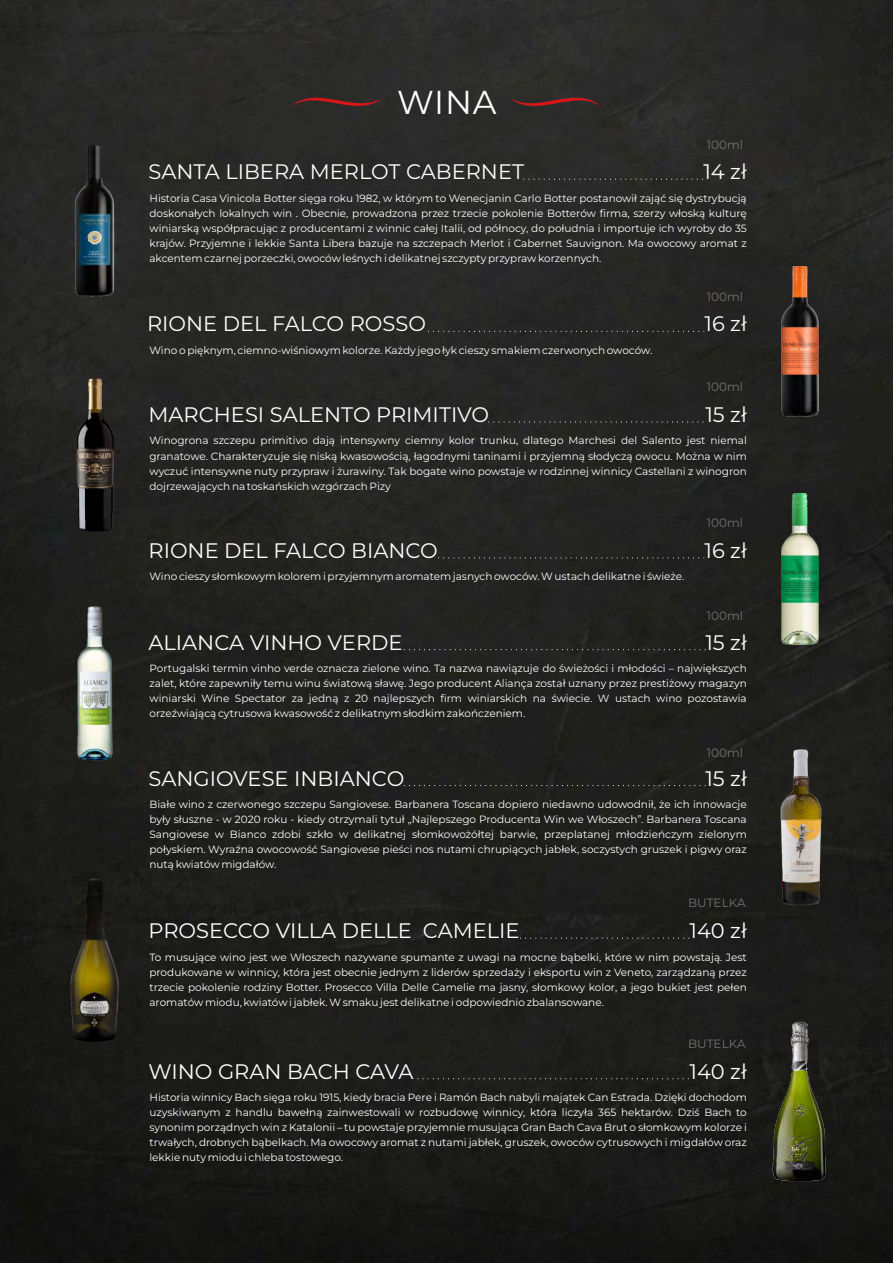
<style>
.page{position:relative;width:893px;height:1263px;background:#fff}
.page>*{position:absolute;margin:0;border:0;box-sizing:border-box;transform-origin:0 0}
.t1{font:33.15px "Montserrat";color:#fefefe}
.t2{font:21px "Montserrat";color:#fefefe}
.t3{font:12px "Montserrat";color:#717171}
.t4{font:10.5px/15px "Montserrat";color:#fefefe;text-align:justify}
</style>
<div class="page">
<img style="left:0;top:0;width:893px;height:1263px">
<svg style="left:291px;top:95px;width:91px;height:15px"></svg>
<svg style="left:510px;top:95px;width:92px;height:15px"></svg>
<svg style="left:523px;top:179px;width:180px;height:1px"></svg>
<svg style="left:428px;top:331px;width:276px;height:1px"></svg>
<img style="left:782px;top:266px;width:37px;height:151px">
<svg style="left:488px;top:422px;width:217px;height:1px"></svg>
<img style="left:75px;top:378px;width:39px;height:153px">
<img style="left:74px;top:144px;width:42px;height:152px">
<svg style="left:438px;top:557px;width:267px;height:1px"></svg>
<img style="left:782px;top:493px;width:36px;height:151px">
<svg style="left:404px;top:649px;width:302px;height:1px"></svg>
<img style="left:73px;top:601px;width:44px;height:162px">
<svg style="left:404px;top:785px;width:303px;height:1px"></svg>
<img style="left:774px;top:747px;width:52px;height:159px">
<svg style="left:520px;top:938px;width:171px;height:1px"></svg>
<img style="left:70px;top:877px;width:50px;height:166px">
<svg style="left:417px;top:1078px;width:274px;height:1px"></svg>
<img style="left:749px;top:1017px;width:102px;height:168px">
<h1 class="t1" style="left:397px;top:82px;width:101px">WINA</h1>
<p class="t3" style="left:707px;top:138px;width:38px">100ml</p>
<h2 class="t2" style="left:148px;top:159px;width:377px">SANTA LIBERA MERLOT CABERNET</h2>
<h2 class="t2" style="left:703px;top:159px;width:45px">14 zł</h2>
<p class="t4" style="left:149px;top:190px;width:599px">Historia Casa Vinicola Botter sięga roku 1982, w którym to Wenecjanin Carlo Botter postanowił zająć się dystrybucją doskonałych lokalnych win . Obecnie, prowadzona przez trzecie pokolenie Botterów firma, szerzy włoską kulturę winiarską współpracując z producentami z winnic całej Italii, od północy, do południa i importuje ich wyroby do 35 krajów. Przyjemne i lekkie Santa Libera bazuje na szczepach Merlot i Cabernet Sauvignon. Ma owocowy aromat z akcentem czarnej porzeczki, owoców leśnych i delikatnej szczypty przypraw korzennych.</p>
<p class="t3" style="left:707px;top:290px;width:38px">100ml</p>
<h2 class="t2" style="left:147px;top:311px;width:280px">RIONE DEL FALCO ROSSO</h2>
<h2 class="t2" style="left:704px;top:311px;width:44px">16 zł</h2>
<p class="t4" style="left:149px;top:342px;width:504px">Wino o pięknym, ciemno-wiśniowym kolorze. Każdy jego łyk cieszy smakiem czerwonych owoców.</p>
<p class="t3" style="left:707px;top:380px;width:38px">100ml</p>
<h2 class="t2" style="left:148px;top:402px;width:342px">MARCHESI SALENTO PRIMITIVO</h2>
<h2 class="t2" style="left:705px;top:402px;width:43px">15 zł</h2>
<p class="t4" style="left:149px;top:433px;width:599px">Winogrona szczepu primitivo dają intensywny ciemny kolor trunku, dlatego Marchesi del Salento jest niemal granatowe. Charakteryzuje się niską kwasowością, łagodnymi taninami i przyjemną słodyczą owocu. Można w nim wyczuć intensywne nuty przypraw i żurawiny. Tak bogate wino powstaje w rodzinnej winnicy Castellani z winogron dojrzewających na toskańskich wzgórzach Pizy</p>
<p class="t3" style="left:707px;top:516px;width:38px">100ml</p>
<h2 class="t2" style="left:148px;top:537px;width:291px">RIONE DEL FALCO BIANCO</h2>
<h2 class="t2" style="left:704px;top:537px;width:44px">16 zł</h2>
<p class="t4" style="left:149px;top:569px;width:536px">Wino cieszy słomkowym kolorem i przyjemnym aromatem jasnych owoców. W ustach delikatne i świeże.</p>
<p class="t3" style="left:707px;top:608px;width:38px">100ml</p>
<h2 class="t2" style="left:148px;top:629px;width:256px">ALIANCA VINHO VERDE</h2>
<h2 class="t2" style="left:705px;top:629px;width:43px">15 zł</h2>
<p class="t4" style="left:149px;top:661px;width:599px">Portugalski termin vinho verde oznacza zielone wino. Ta nazwa nawiązuje do świeżości i młodości – największych zalet, które zapewniły temu winu światową sławę. Jego producent Aliança został uznany przez prestiżowy magazyn winiarski Wine Spectator za jedną z 20 najlepszych firm winiarskich na świecie. W ustach wino pozostawia orzeźwiającą cytrusowa kwasowość z delikatnym słodkim zakończeniem.</p>
<p class="t3" style="left:707px;top:745px;width:38px">100ml</p>
<h2 class="t2" style="left:148px;top:765px;width:257px">SANGIOVESE INBIANCO</h2>
<h2 class="t2" style="left:705px;top:765px;width:43px">15 zł</h2>
<p class="t4" style="left:149px;top:797px;width:599px">Białe wino z czerwonego szczepu Sangiovese. Barbanera Toscana dopiero niedawno udowodnił, że ich innowacje były słuszne - w 2020 roku - kiedy otrzymali tytuł „Najlepszego Producenta Win we Włoszech”. Barbanera Toscana Sangiovese w Bianco zdobi szkło w delikatnej słomkowożółtej barwie, przeplatanej młodzieńczym zielonym połyskiem. Wyraźna owocowość Sangiovese pieści nos nutami chrupiących jabłek, soczystych gruszek i pigwy oraz nutą kwiatów migdałów.</p>
<p class="t3" style="left:688px;top:896px;width:59px">BUTELKA</p>
<h2 class="t2" style="left:148px;top:918px;width:373px">PROSECCO VILLA DELLE CAMELIE</h2>
<h2 class="t2" style="left:689px;top:918px;width:59px">140 zł</h2>
<p class="t4" style="left:149px;top:949px;width:599px">To musujące wino jest we Włoszech nazywane spumante z uwagi na mocne bąbelki, które w nim powstają. Jest produkowane w winnicy, która jest obecnie jednym z liderów sprzedaży i eksportu win z Veneto, zarządzaną przez trzecie pokolenie rodziny Botter. Prosecco Villa Delle Camelie ma jasny, słomkowy kolor, a jego bukiet jest pełen aromatów miodu, kwiatów i jabłek. W smaku jest delikatne i odpowiednio zbalansowane.</p>
<p class="t3" style="left:688px;top:1036px;width:59px">BUTELKA</p>
<h2 class="t2" style="left:148px;top:1058px;width:266px">WINO GRAN BACH CAVA</h2>
<h2 class="t2" style="left:689px;top:1058px;width:59px">140 zł</h2>
<p class="t4" style="left:149px;top:1090px;width:599px">Historia winnicy Bach sięga roku 1915, kiedy bracia Pere i Ramón Bach nabyli majątek Can Estrada. Dzięki dochodom uzyskiwanym z handlu bawełną zainwestowali w rozbudowę winnicy, która liczyła 365 hektarów. Dziś Bach to synonim porządnych win z Katalonii – tu powstaje przyjemnie musująca Gran Bach Cava Brut o słomkowym kolorze i trwałych, drobnych bąbelkach. Ma owocowy aromat z nutami jabłek, gruszek, owoców cytrusowych i migdałów oraz lekkie nuty miodu i chleba tostowego.</p>
</div>
